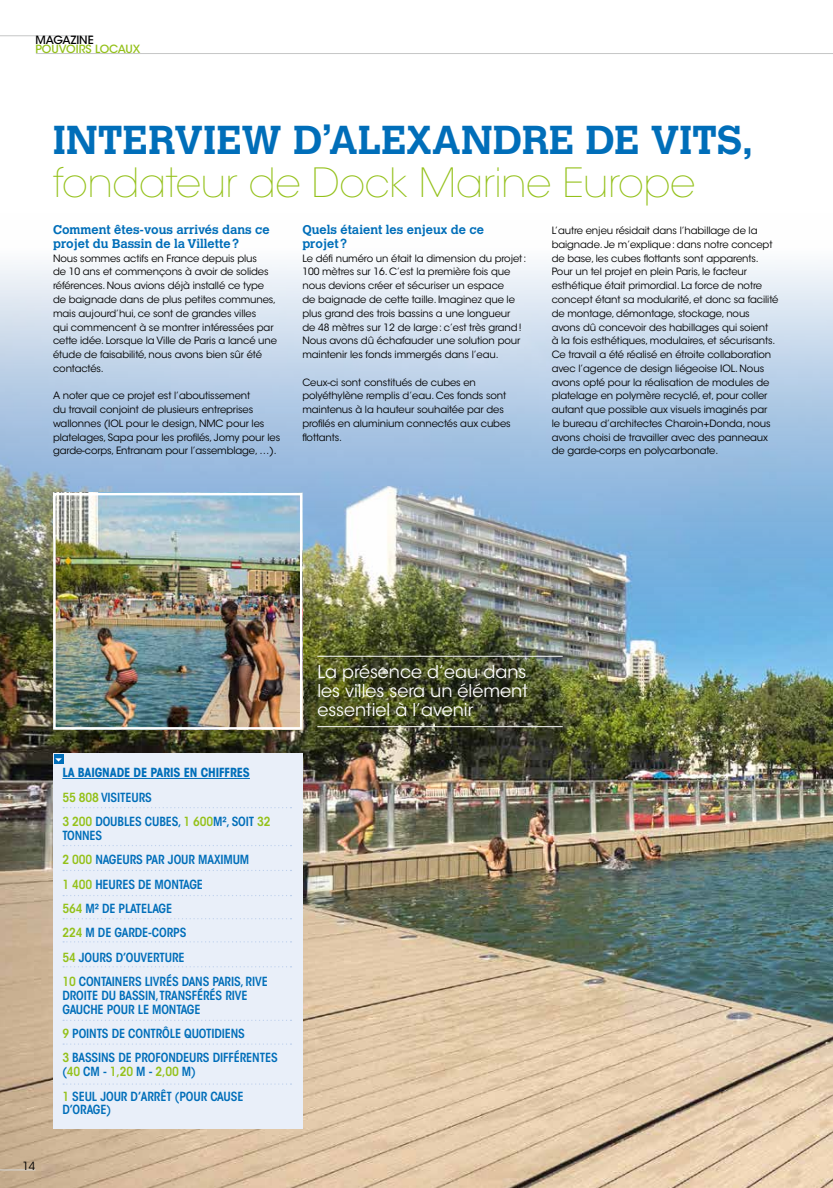
<style>
.page{position:relative;width:833px;height:1188px;background:#fff}
.page>*{position:absolute;margin:0;border:0;box-sizing:border-box;transform-origin:0 0}
.t1{font:700 40px "Calvert MT Std";color:#006eb9}
.t2{font:200 40px "ITC Avant Garde Std";letter-spacing:-.01em;color:#94c11a}
.t3{font:17.5px/18.8px "ITC Avant Garde Std";color:#fff;text-align:justify}
.t4{font:600 condensed 12.5px/24.4px "ITC Avant Garde Std";letter-spacing:-.01em;color:#006eb9}
.t5{font:700 12.5px/13.8px "Calvert MT Std";color:#006eb9}
.t6{font:500 11.25px "ITC Avant Garde Std";color:#94c11a}
.t7{font:500 11.25px "ITC Avant Garde Std";color:#000}
.t8{font:11.25px "ITC Avant Garde Std";color:#000}
.t9{font:10px/13.8px "ITC Avant Garde Std";letter-spacing:-.01em;color:#000}
.s1{font-weight:700}
.s2{color:#94c11a}
</style>
<div class="page">
<hr style="left:36px;top:53px;width:797px;height:1px;background:#c5c6c6">
<img style="left:0;top:264px;width:833px;height:923px">
<div style="left:53px;top:753px;width:250px;height:375px;background:#e9eff9"></div>
<div style="left:54px;top:754px;width:9px;height:9px;background:#006eb9"></div>
<svg style="left:55px;top:758px;width:7px;height:3px"></svg>
<svg style="left:63px;top:807px;width:228px;height:1px"></svg>
<svg style="left:63px;top:845px;width:228px;height:1px"></svg>
<svg style="left:63px;top:918px;width:228px;height:1px"></svg>
<svg style="left:63px;top:941px;width:228px;height:1px"></svg>
<svg style="left:63px;top:966px;width:228px;height:1px"></svg>
<svg style="left:63px;top:1043px;width:228px;height:1px"></svg>
<svg style="left:63px;top:1083px;width:228px;height:1px"></svg>
<hr style="left:62px;top:777px;width:188px;height:1px;background:#006eb9">
<img style="left:56px;top:495px;width:243px;height:231px">
<div style="left:53px;top:492px;width:249px;height:237px;border:2px solid #fff"></div>
<hr style="left:317px;top:655px;width:246px;height:1px;background:#fff">
<hr style="left:317px;top:726px;width:246px;height:1px;background:#fff">
<hr style="left:0;top:1169px;width:35px;height:1px;background:#d9dada">
<hr style="left:0;top:35px;width:92px;height:1px;background:#c5c6c6">
<p class="t7" style="left:35px;top:33px;width:60px">MAGAZINE</p>
<p class="t6" style="left:35px;top:42px;width:107px">POUVOIRS LOCAUX</p>
<h1 class="t1" style="left:53px;top:115px;width:702px">INTERVIEW D’ALEXANDRE DE VITS,</h1>
<h1 class="t2" style="left:53px;top:159px;width:644px">fondateur de Dock Marine Europe</h1>
<p class="t5" style="left:53px;top:223px;width:218px">Comment êtes-vous arrivés dans ce projet du Bassin de la Villette?</p>
<p class="t9" style="left:53px;top:251px;width:226px">Nous sommes actifs en France depuis plus<br>de 10 ans et commençons à avoir de solides références. Nous avions déjà installé ce type de baignade dans de plus petites communes, mais aujourd’hui, ce sont de grandes villes<br>qui commencent à se montrer intéressées par cette idée. Lorsque la Ville de Paris a lancé une étude de faisabilité, nous avons bien sûr été contactés.</p>
<p class="t9" style="left:53px;top:389px;width:229px">A noter que ce projet est l’aboutissement<br>du travail conjoint de plusieurs entreprises wallonnes (IOL pour le design, NMC pour les platelages, Sapa pour les profilés, Jomy pour les garde-corps, Entranam pour l’assemblage, …).</p>
<p class="t5" style="left:302px;top:223px;width:183px">Quels étaient les enjeux de ce projet?</p>
<p class="t9" style="left:302px;top:251px;width:225px">Le défi numéro un était la dimension du projet:<br>100 mètres sur 16. C’est la première fois que nous devions créer et sécuriser un espace<br>de baignade de cette taille. Imaginez que le plus grand des trois bassins a une longueur<br>de 48 mètres sur 12 de large: c’est très grand!<br>Nous avons dû échafauder une solution pour maintenir les fonds immergés dans l’eau.</p>
<p class="t9" style="left:302px;top:375px;width:210px">Ceux-ci sont constitués de cubes en polyéthylène remplis d’eau. Ces fonds sont maintenus à la hauteur souhaitée par des profilés en aluminium connectés aux cubes flottants.</p>
<p class="t9" style="left:551px;top:224px;width:228px">L’autre enjeu résidait dans l’habillage de la baignade. Je m’explique: dans notre concept de base, les cubes flottants sont apparents.<br>Pour un tel projet en plein Paris, le facteur esthétique était primordial. La force de notre concept étant sa modularité, et donc sa facilité de montage, démontage, stockage, nous avons dû concevoir des habillages qui soient<br>à la fois esthétiques, modulaires, et sécurisants.<br>Ce travail a été réalisé en étroite collaboration avec l’agence de design liégeoise IOL. Nous avons opté pour la réalisation de modules de platelage en polymère recyclé, et, pour coller autant que possible aux visuels imaginés par<br>le bureau d’architectes Charoin+Donda, nous avons choisi de travailler avec des panneaux de garde-corps en polycarbonate.</p>
<p class="t8" style="left:22px;top:1158px;width:14px">14</p>
<p class="t4" style="left:62px;top:760px;width:210px"><span class="s1">LA BAIGNADE DE PARIS EN CHIFFRES<br></span><span class="s2">55 808</span> VISITEURS<br><span class="s2">3 200</span> DOUBLES CUBES, <span class="s2">1 600</span>M², SOIT <span class="s2">32</span></p>
<p class="t4" style="left:62px;top:822px;width:207px">TONNES<br><span class="s2">2 000</span> NAGEURS PAR JOUR MAXIMUM<br><span class="s2">1 400</span> HEURES DE MONTAGE<br><span class="s2">564</span> M² DE PLATELAGE<br><span class="s2">224</span> M DE GARDE-CORPS<br><span class="s2">54</span> JOURS D’OUVERTURE<br><span class="s2">10</span> CONTAINERS LIVRÉS DANS PARIS, RIVE</p>
<p class="t4" style="left:62px;top:988px;width:187px;line-height:13.8px">DROITE DU BASSIN,TRANSFÉRÉS RIVE<br>GAUCHE POUR LE MONTAGE</p>
<p class="t4" style="left:62px;top:1020px;width:217px"><span class="s2">9</span> POINTS DE CONTRÔLE QUOTIDIENS<br><span class="s2">3</span> BASSINS DE PROFONDEURS DIFFÉRENTES</p>
<p class="t4" style="left:62px;top:1059px;width:183px">(<span class="s2">40</span> CM - <span class="s2">1,20</span> M - <span class="s2">2,00</span> M)<br><span class="s2">1</span> SEUL JOUR D’ARRÊT (POUR CAUSE</p>
<p class="t4" style="left:62px;top:1097px;width:50px">D’ORAGE)</p>
<h2 class="t3" style="left:317px;top:662px;width:212px">La présence d’eau dans les villes sera un élément essentiel à l’avenir</h2>
</div>
